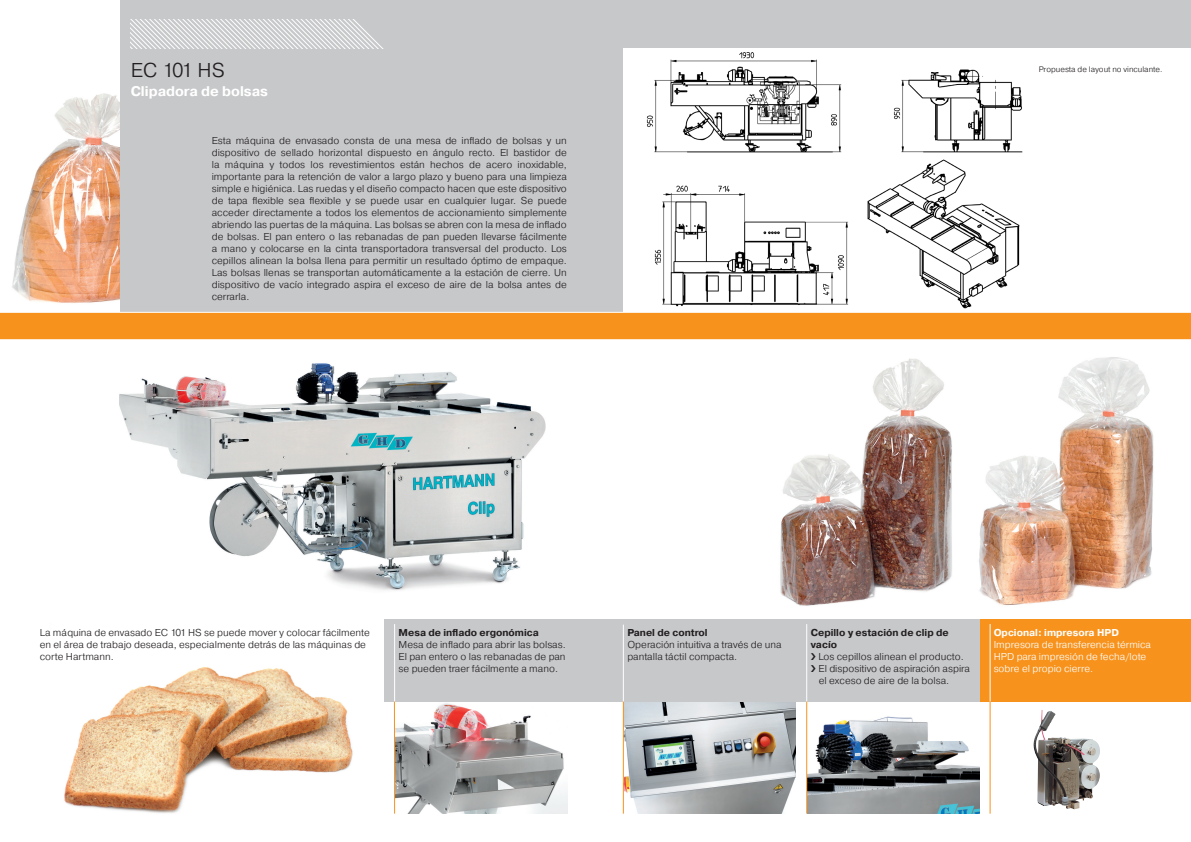
<style>
.page{position:relative;width:1191px;height:842px;background:#fff}
.page>*{position:absolute;margin:0;border:0;box-sizing:border-box;transform-origin:0 0}
.t1{font:300 20px "Pragmatica";letter-spacing:-.035em;color:#231f20}
.t2{font:700 14px "Pragmatica";color:#fff}
.t3{font:300 10px/12px "Pragmatica";color:#231f20}
.t4{font:300 10px/12px "Pragmatica";color:#fff}
.t5{font:700 10px/12px "Pragmatica";color:#231f20}
.t6{font:700 10px "Pragmatica";color:#fff}
.t7{font:300 8px "Pragmatica";color:#231f20}
</style>
<div class="page">
<img style="left:64px;top:667px;width:289px;height:146px">
<img style="left:12px;top:93px;width:108px;height:210px">
<img style="left:979px;top:357px;width:175px;height:248px">
<img style="left:780px;top:358px;width:172px;height:248px">
<img style="left:119px;top:363px;width:427px;height:228px">
<img style="left:624px;top:702px;width:172px;height:112px">
<img style="left:395px;top:703px;width:172px;height:111px">
<img style="left:807px;top:702px;width:172px;height:112px">
<div style="left:595px;top:0;width:596px;height:334px;background:#c7c8ca"></div>
<div style="left:979px;top:619px;width:212px;height:83px;background:#f7931d"></div>
<div style="left:384px;top:619px;width:595px;height:83px;background:#c7c8ca"></div>
<div style="left:120px;top:0;width:475px;height:335px;background:#c7c8ca"></div>
<hr style="left:623px;top:625px;width:1px;height:77px;background:#fff">
<hr style="left:394px;top:624px;width:1px;height:78px;background:#fff">
<hr style="left:806px;top:624px;width:1px;height:78px;background:#fff">
<hr style="left:394px;top:702px;width:1px;height:112px;background:#f7931d">
<hr style="left:623px;top:702px;width:1px;height:112px;background:#f7931d">
<hr style="left:806px;top:702px;width:1px;height:112px;background:#f7931d">
<hr style="left:989px;top:624px;width:1px;height:78px;background:#fff">
<hr style="left:989px;top:702px;width:1px;height:112px;background:#f7931d">
<svg style="left:130px;top:20px;width:253px;height:28px"></svg>
<div style="left:624px;top:48px;width:567px;height:281px;background:#fff"></div>
<img style="left:646px;top:52px;width:377px;height:257px">
<svg style="left:0;top:312px;width:1191px;height:28px;background:#f7992a"></svg>
<img style="left:1033px;top:710px;width:67px;height:99px">
<h1 class="t1" style="left:131px;top:58px;width:96px">EC 101 HS</h1>
<h2 class="t2" style="left:131px;top:82px;width:139px">Clipadora de bolsas</h2>
<p class="t3" style="left:212px;top:134px;width:357px;text-align:justify">Esta máquina de envasado consta de una mesa de inflado de bolsas y un dispositivo de sellado horizontal dispuesto en ángulo recto. El bastidor de la máquina y todos los revestimientos están hechos de acero inoxidable, importante para la retención de valor a largo plazo y bueno para una limpieza simple e higiénica. Las ruedas y el diseño compacto hacen que este dispositivo de tapa flexible sea flexible y se puede usar en cualquier lugar. Se puede acceder directamente a todos los elementos de accionamiento simplemente abriendo las puertas de la máquina. Las bolsas se abren con la mesa de inflado de bolsas. El pan entero o las rebanadas de pan pueden llevarse fácilmente a mano y colocarse en la cinta transportadora transversal del producto. Los cepillos alinean la bolsa llena para permitir un resultado óptimo de empaque.<br>Las bolsas llenas se transportan automáticamente a la estación de cierre. Un dispositivo de vacío integrado aspira el exceso de aire de la bolsa antes de cerrarla.</p>
<p class="t7" style="left:1038px;top:64px;width:125px">Propuesta de layout no vinculante.</p>
<p class="t3" style="left:40px;top:626px;width:332px">La máquina de envasado EC 101 HS se puede mover y colocar fácilmente en el área de trabajo deseada, especialmente detrás de las máquinas de corte Hartmann.</p>
<p class="t5" style="left:399px;top:627px;width:142px">Mesa de inflado ergonómica</p>
<p class="t3" style="left:399px;top:638px;width:169px;text-align:justify">Mesa de inflado para abrir las bolsas.<br>El pan entero o las rebanadas de pan se pueden traer fácilmente a mano.</p>
<p class="t5" style="left:627px;top:627px;width:82px">Panel de control</p>
<p class="t3" style="left:627px;top:638px;width:156px">Operación intuitiva a través de una pantalla táctil compacta.</p>
<p class="t5" style="left:810px;top:627px;width:139px">Cepillo y estación de clip de vacío</p>
<p class="t3" style="left:818px;top:650px;width:153px">Los cepillos alinean el producto.<br>El dispositivo de aspiración aspira el exceso de aire de la bolsa.</p>
<p class="t6" style="left:993px;top:626px;width:127px">Opcional: impresora HPD</p>
<p class="t4" style="left:993px;top:638px;width:159px">Impresora de transferencia térmica<br>HPD para impresión de fecha/lote sobre el propio cierre.</p>
</div>
